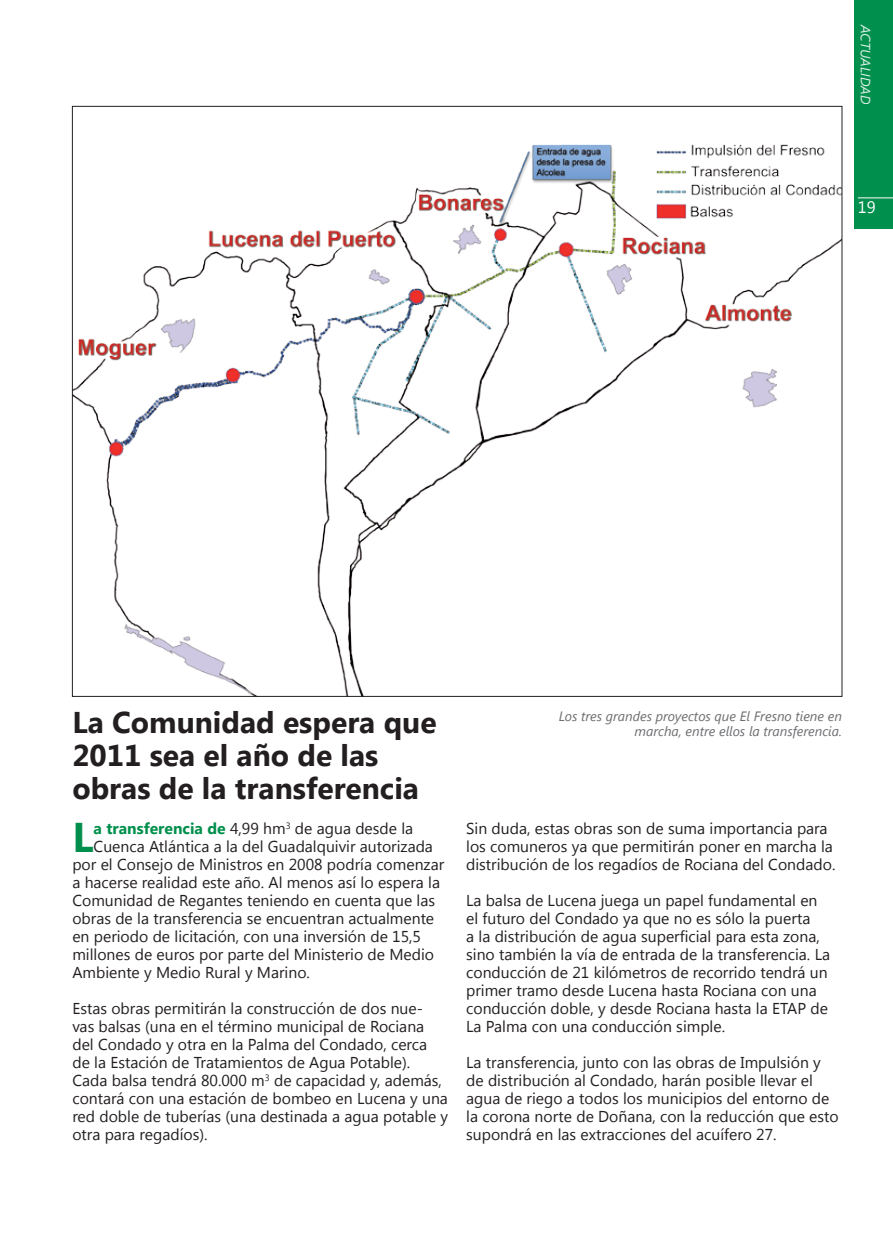
<style>
.page{position:relative;width:893px;height:1234px;background:#fff}
.page>*{position:absolute;margin:0;border:0;box-sizing:border-box;transform-origin:0 0}
.t1{font:700 41.4px "Segoe UI";color:#008f4c}
.t2{font:700 30px/33px "Segoe UI";color:#231f20}
.t3{font:16.5px "Segoe UI";color:#fff}
.t4{font:15.75px/18px "Segoe UI";color:#231f20}
.t5{font:italic 13.5px/15px "Segoe UI";color:#6c6d70;text-align:right}
.t6{font:italic 13.5px "Segoe UI";color:#fff}
.s1{font-weight:700;color:#008f4c}
</style>
<div class="page">
<div style="left:854px;top:0;width:39px;height:228px;background:#008f4c"></div>
<hr style="left:858px;top:197px;width:35px;height:1px;background:#fff">
<img style="left:74px;top:144px;width:766px;height:550px">
<p class="t6" style="left:875px;top:25px;width:81px;rotate:90deg">ACTUALIDAD</p>
<p class="t3" style="left:858px;top:196px;width:19px">19</p>
<h2 class="t2" style="left:72px;top:704px;width:366px">La Comunidad espera que<br>2011 sea el año de las obras de la transferencia</h2>
<p class="t5" style="left:559px;top:708px;width:285px">Los tres grandes proyectos que El Fresno tiene en marcha, entre ellos la transferencia.</p>
<h1 class="t1" style="left:72px;top:807px;width:23px">L</h1>
<p class="t4" style="left:94px;top:818px;width:321px"><span class="s1">a transferencia de</span> 4,99 hm<sup>3</sup> de agua desde la</p>
<p class="t4" style="left:94px;top:836px;width:341px">Cuenca Atlántica a la del Guadalquivir autorizada</p>
<p class="t4" style="left:72px;top:854px;width:373px">por el Consejo de Ministros en 2008 podría comenzar</p>
<p class="t4" style="left:72px;top:872px;width:369px">a hacerse realidad este año. Al menos así lo espera la</p>
<p class="t4" style="left:72px;top:890px;width:364px">Comunidad de Regantes teniendo en cuenta que las</p>
<p class="t4" style="left:72px;top:908px;width:363px">obras de la transferencia se encuentran actualmente</p>
<p class="t4" style="left:72px;top:926px;width:350px">en periodo de licitación, con una inversión de 15,5</p>
<p class="t4" style="left:72px;top:944px;width:363px">millones de euros por parte del Ministerio de Medio</p>
<p class="t4" style="left:72px;top:962px;width:239px">Ambiente y Medio Rural y Marino.</p>
<p class="t4" style="left:72px;top:998px;width:377px">Estas obras permitirán la construcción de dos nue&shy;vas balsas (una en el término municipal de Rociana del Condado y otra en la Palma del Condado, cerca de la Estación de Tratamientos de Agua Potable).<br>Cada balsa tendrá 80.000 m<sup>3</sup> de capacidad y, además, contará con una estación de bombeo en Lucena y una red doble de tuberías (una destinada a agua potable y otra para regadíos).</p>
<p class="t4" style="left:466px;top:818px;width:371px">Sin duda, estas obras son de suma importancia para los comuneros ya que permitirán poner en marcha la distribución de los regadíos de Rociana del Condado.</p>
<p class="t4" style="left:466px;top:890px;width:365px">La balsa de Lucena juega un papel fundamental en el futuro del Condado ya que no es sólo la puerta<br>a la distribución de agua superficial para esta zona, sino también la vía de entrada de la transferencia. La conducción de 21 kilómetros de recorrido tendrá un primer tramo desde Lucena hasta Rociana con una conducción doble, y desde Rociana hasta la ETAP de La Palma con una conducción simple.</p>
<p class="t4" style="left:466px;top:1052px;width:374px">La transferencia, junto con las obras de Impulsión y de distribución al Condado, harán posible llevar el agua de riego a todos los municipios del entorno de la corona norte de Doñana, con la reducción que esto supondrá en las extracciones del acuífero 27.</p>
</div>
